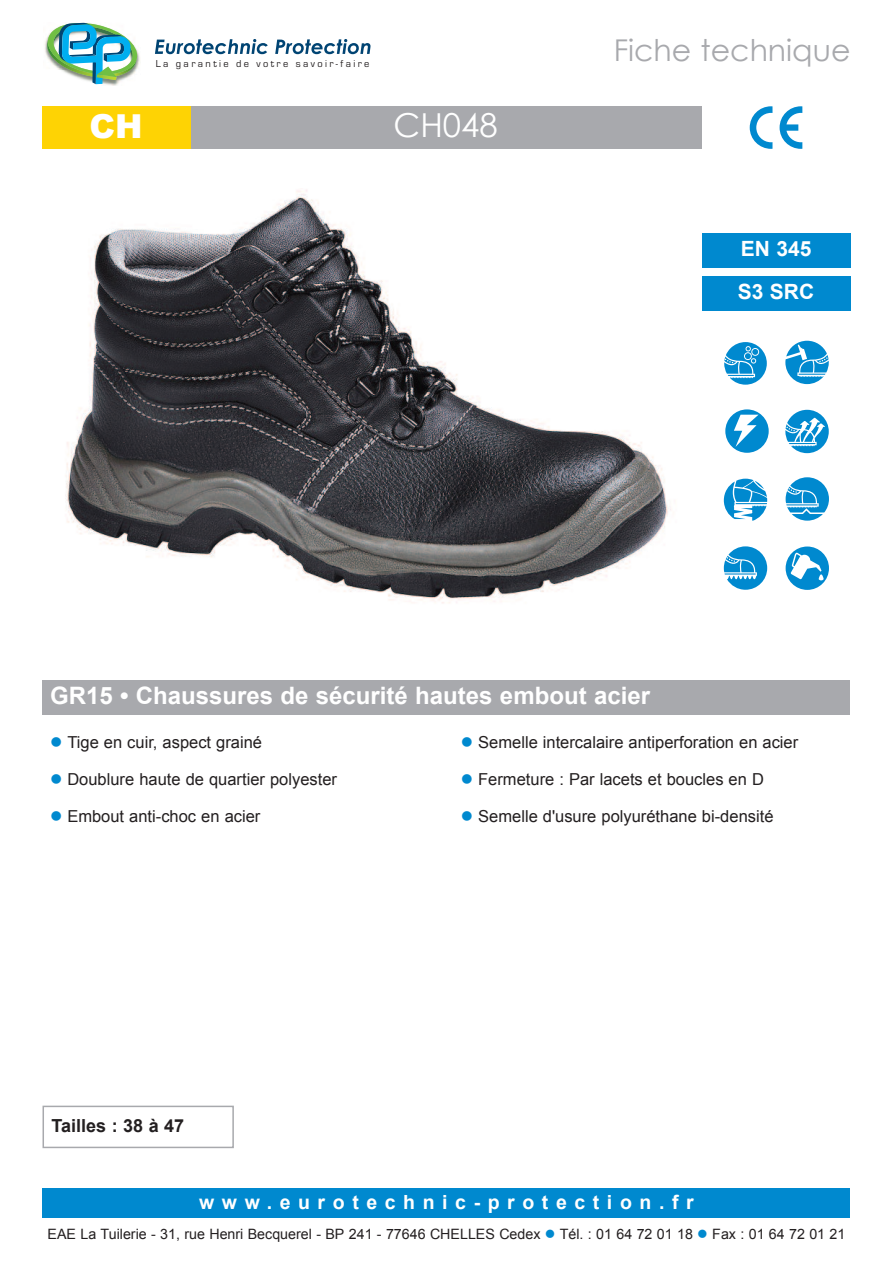
<style>
.page{position:relative;width:893px;height:1263px;background:#fff}
.page>*{position:absolute;margin:0;border:0;box-sizing:border-box;transform-origin:0 0}
.t1{font:33px "Century Gothic";color:#fff}
.t2{font:900 33px "Arial";color:#fff}
.t3{font:30px "Century Gothic";color:#a8a9ad}
.t4{font:700 24px "Arial";color:#fff}
.t5{font:700 21px/42.5px "Arial";color:#fff}
.t6{font:700 19.5px "Arial";letter-spacing:.39em;color:#fff}
.t7{font:700 18px "Arial";color:#231f20}
.t8{font:16.5px "Arial";color:#231f20}
.t9{font:14.25px "Arial";color:#231f20}
.t10{font:10.5px "Eurostile";letter-spacing:.23em;color:#231f20}
.s1{color:#0089cf}
</style>
<div class="page">
<div style="left:43px;top:106px;width:148px;height:43px;background:#fed304"></div>
<div style="left:191px;top:106px;width:511px;height:43px;background:#a8a9ad"></div>
<div style="left:43px;top:680px;width:807px;height:34px;background:#a8a9ad"></div>
<img style="left:65px;top:189px;width:606px;height:415px">
<div style="left:43px;top:1106px;width:191px;height:42px;border:2px solid #a8a9ad"></div>
<img style="left:45px;top:38px;width:95px;height:47px">
<img style="left:47px;top:23px;width:92px;height:61px">
<svg style="left:155px;top:39px;width:113px;height:15px"></svg>
<svg style="left:275px;top:39px;width:95px;height:15px"></svg>
<div style="left:702px;top:234px;width:148px;height:34px;background:#0089cf"></div>
<svg style="left:750px;top:106px;width:22px;height:43px"></svg>
<svg style="left:780px;top:106px;width:22px;height:43px"></svg>
<div style="left:702px;top:276px;width:148px;height:34px;background:#0089cf"></div>
<svg style="left:724px;top:342px;width:43px;height:43px"></svg>
<svg style="left:725px;top:409px;width:44px;height:44px"></svg>
<svg style="left:724px;top:479px;width:43px;height:42px"></svg>
<svg style="left:724px;top:546px;width:43px;height:44px"></svg>
<svg style="left:785px;top:341px;width:44px;height:43px"></svg>
<svg style="left:785px;top:410px;width:44px;height:43px"></svg>
<svg style="left:786px;top:477px;width:43px;height:44px"></svg>
<svg style="left:786px;top:546px;width:43px;height:44px"></svg>
<div style="left:43px;top:1188px;width:807px;height:30px;background:#0089cf"></div>
<p class="t10" style="left:156px;top:58px;width:215px">La garantie de votre savoir-faire</p>
<h1 class="t2" style="left:90px;top:102px;width:55px">CH</h1>
<h1 class="t1" style="left:394px;top:103px;width:106px">CH048</h1>
<h2 class="t3" style="left:614px;top:31px;width:238px">Fiche technique</h2>
<p class="t5" style="left:738px;top:228px;width:78px">EN 345<br>S3 SRC</p>
<h3 class="t4" style="left:50px;top:682px;width:601px">GR15 • Chaussures de sécurité hautes embout acier</h3>
<p class="t8" style="left:50px;top:733px;width:214px"><span class="s1">●</span> Tige en cuir, aspect grainé</p>
<p class="t8" style="left:50px;top:770px;width:289px"><span class="s1">●</span> Doublure haute de quartier polyester</p>
<p class="t8" style="left:50px;top:807px;width:212px"><span class="s1">●</span> Embout anti-choc en acier</p>
<p class="t8" style="left:461px;top:733px;width:339px"><span class="s1">●</span> Semelle intercalaire antiperforation en acier</p>
<p class="t8" style="left:461px;top:770px;width:305px"><span class="s1">●</span> Fermeture : Par lacets et boucles en D</p>
<p class="t8" style="left:461px;top:807px;width:314px"><span class="s1">●</span> Semelle d'usure polyuréthane bi-densité</p>
<p class="t7" style="left:52px;top:1115px;width:134px">Tailles : 38 à 47</p>
<p class="t6" style="left:199px;top:1192px;width:496px">www.eurotechnic-protection.fr</p>
<p class="t9" style="left:48px;top:1226px;width:799px">EAE La Tuilerie - 31, rue Henri Becquerel - BP 241 - 77646 CHELLES Cedex <span class="s1">●</span> Tél. : 01 64 72 01 18 <span class="s1">●</span> Fax : 01 64 72 01 21</p>
</div>
